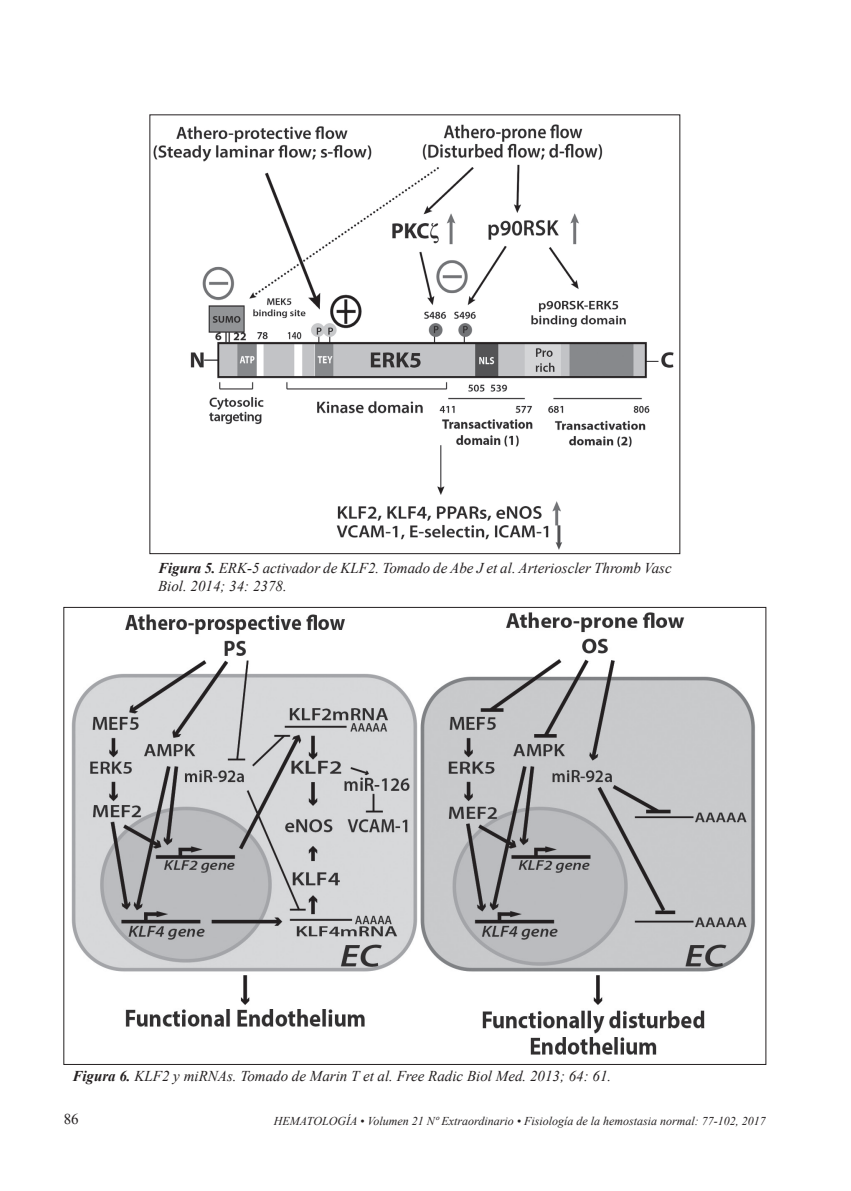
<style>
.page{position:relative;width:851px;height:1191px;background:#fff}
.page>*{position:absolute;margin:0;border:0;box-sizing:border-box;transform-origin:0 0}
.t1{font:italic 15px/18px "Times New Roman";color:#231f20}
.t2{font:15px "Times New Roman";color:#231f20}
.t3{font:italic 12px "Times New Roman";color:#231f20}
.s1{font-weight:700}
</style>
<div class="page">
<img style="left:153px;top:124px;width:521px;height:426px">
<img style="left:71px;top:612px;width:684px;height:443px">
<p class="t1" style="left:158px;top:559px;width:515px"><span class="s1">Figura 5.</span> ERK-5 activador de KLF2. Tomado de Abe J et al. Arterioscler Thromb Vasc<br>Biol. 2014; 34: 2378.</p>
<p class="t1" style="left:72px;top:1067px;width:540px"><span class="s1">Figura 6.</span> KLF2 y miRNAs. Tomado de Marin T et al. Free Radic Biol Med. 2013; 64: 61.</p>
<p class="t2" style="left:64px;top:1108px;width:16px">86</p>
<p class="t3" style="left:274px;top:1112px;width:493px">HEMATOLOGÍA • Volumen 21 Nº Extraordinario • Fisiología de la hemostasia normal: 77-102, 2017</p>
</div>
